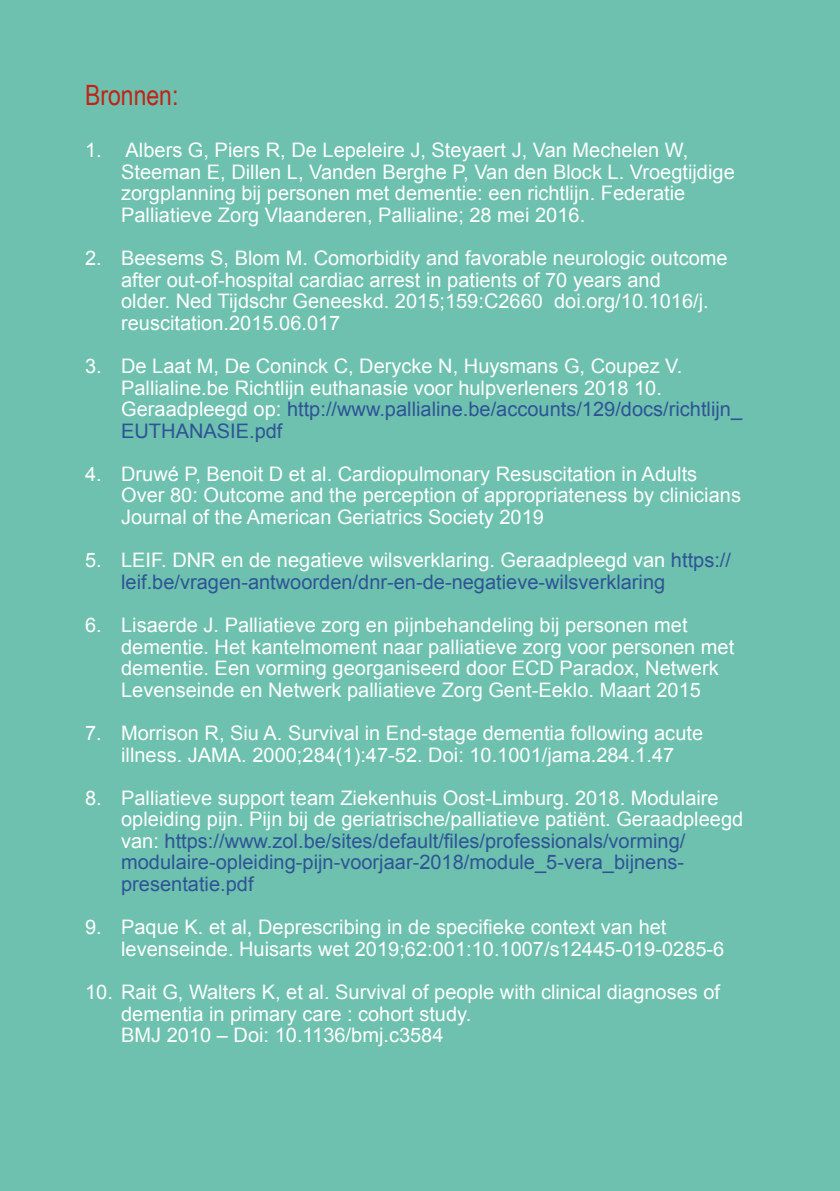
<style>
.page{position:relative;width:840px;height:1191px;background:#fff}
.page>*{position:absolute;margin:0;border:0;box-sizing:border-box;transform-origin:0 0}
.t1{font:28px "Arial Narrow";color:#c22218}
.t2{font:20px/21.6px "Arial";color:#fff}
.t3{font:20px/21.6px "Arial";color:#2f5496}
.s1{color:#2f5496}
.s2{color:#fff}
</style>
<div class="page">
<div style="left:0;top:0;width:839px;height:1191px;background:#6dc1ae"></div>
<h1 class="t1" style="left:85px;top:75px;width:95px">Bronnen:</h1>
<p class="t2" style="left:121px;top:139px;width:614px;text-indent:-36px">1. Albers G, Piers R, De Lepeleire J, Steyaert J, Van Mechelen W, Steeman E, Dillen L, Vanden Berghe P, Van den Block L. Vroegtijdige zorgplanning bij personen met dementie: een richtlijn. Federatie Palliatieve Zorg Vlaanderen, Pallialine; 28 mei 2016.</p>
<p class="t2" style="left:121px;top:247px;width:607px;text-indent:-36px">2. Beesems S, Blom M. Comorbidity and favorable neurologic outcome after out-of-hospital cardiac arrest in patients of 70 years and<br>older. Ned Tijdschr Geneeskd. 2015;159:C2660 doi.org/10.1016/j. reuscitation.2015.06.017</p>
<p class="t2" style="left:121px;top:355px;width:622px;text-indent:-36px">3. De Laat M, De Coninck C, Derycke N, Huysmans G, Coupez V.<br>Pallialine.be Richtlijn euthanasie voor hulpverleners 2018 10.<br>Geraadpleegd op: <span class="s1">http://www.pallialine.be/accounts/129/docs/richtlijn_ EUTHANASIE.pdf</span></p>
<p class="t2" style="left:121px;top:463px;width:621px;text-indent:-36px">4. Druwé P, Benoit D et al. Cardiopulmonary Resuscitation in Adults<br>Over 80: Outcome and the perception of appropriateness by clinicians<br>Journal of the American Geriatrics Society 2019</p>
<p class="t3" style="left:121px;top:549px;width:611px;text-indent:-36px"><span class="s2">5. LEIF. DNR en de negatieve wilsverklaring. Geraadpleegd van</span> https:// leif.be/vragen-antwoorden/dnr-en-de-negatieve-wilsverklaring</p>
<p class="t2" style="left:121px;top:614px;width:614px;text-indent:-36px">6. Lisaerde J. Palliatieve zorg en pijnbehandeling bij personen met dementie. Het kantelmoment naar palliatieve zorg voor personen met dementie. Een vorming georganiseerd door ECD Paradox, Netwerk Levenseinde en Netwerk palliatieve Zorg Gent-Eeklo. Maart 2015</p>
<p class="t2" style="left:85px;top:722px;width:619px;text-align:center">7. Morrison R, Siu A. Survival in End-stage dementia following acute illness. JAMA. 2000;284(1):47-52. Doi: 10.1001/jama.284.1.47</p>
<p class="t3" style="left:121px;top:787px;width:623px;text-indent:-36px"><span class="s2">8. Palliatieve support team Ziekenhuis Oost-Limburg. 2018. Modulaire opleiding pijn. Pijn bij de geriatrische/palliatieve patiënt. Geraadpleegd van:</span> https://www.zol.be/sites/default/files/professionals/vorming/ modulaire-opleiding-pijn-voorjaar-2018/module_5-vera_bijnens&shy;presentatie.pdf</p>
<p class="t2" style="left:121px;top:916px;width:604px;text-indent:-36px">9. Paque K. et al, Deprescribing in de specifieke context van het levenseinde. Huisarts wet 2019;62:001:10.1007/s12445-019-0285-6</p>
<p class="t2" style="left:121px;top:981px;width:600px;text-indent:-36px">10. Rait G, Walters K, et al. Survival of people with clinical diagnoses of dementia in primary care : cohort study.<br>BMJ 2010 – Doi: 10.1136/bmj.c3584</p>
</div>
